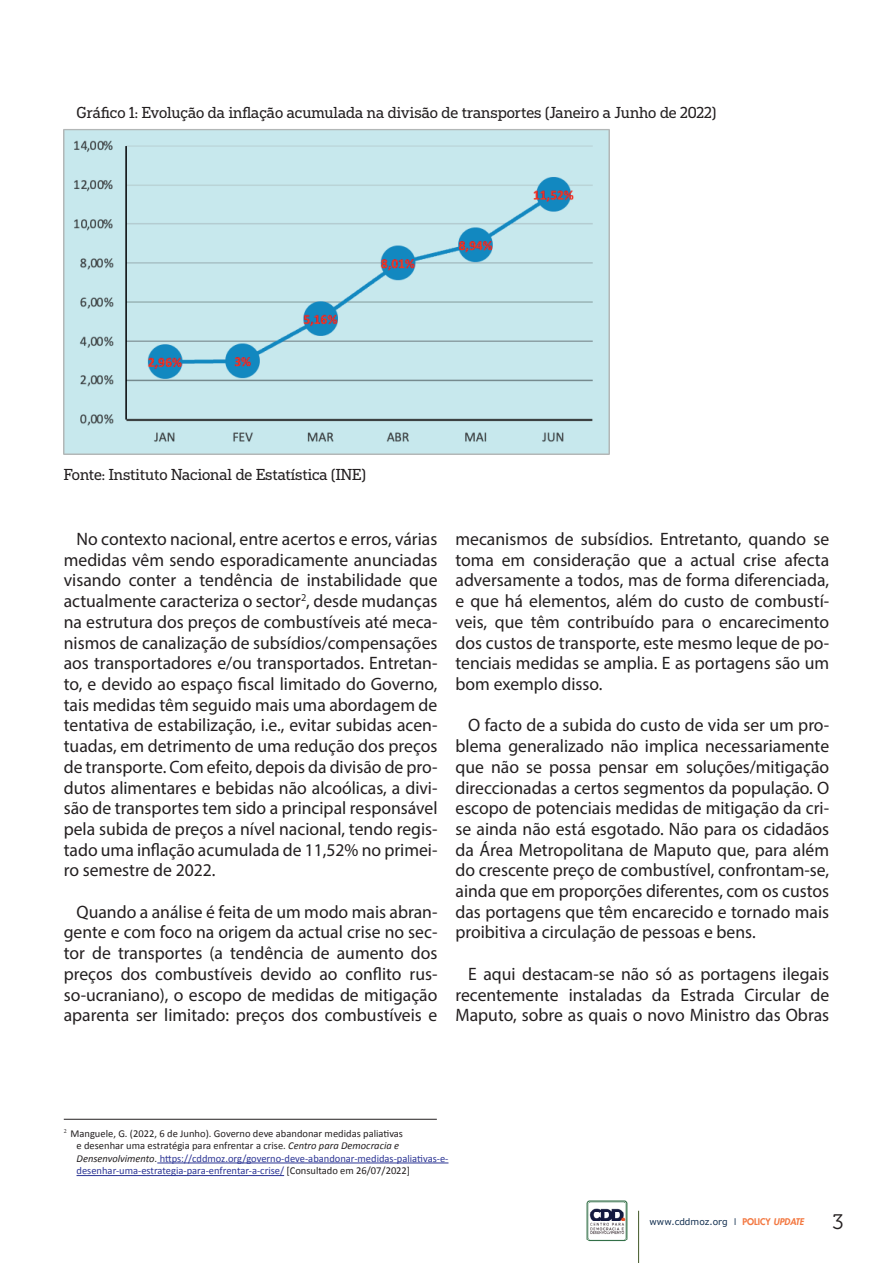
<style>
.page{position:relative;width:893px;height:1263px;background:#fff}
.page>*{position:absolute;margin:0;border:0;box-sizing:border-box;transform-origin:0 0}
.t1{font:21px "Museo 300";color:#231f20}
.t2{font:18px/20.7px "Myriad Pro";color:#231f20;text-align:justify}
.t3{font:15px "Popular";color:#231f20}
.t4{font:10.5px/12.6px "Calibri";color:#231f20}
.t5{font:9px "Verdana";color:#102d4e}
.s1{font-style:italic}
.s2{color:#2c3594}
.s3{font-family:"Futura LT"}
.s4{font-family:"Futura LT";font-weight:800;color:#f37841}
.s5{font-family:"Futura LT";font-weight:800;font-style:italic;color:#f37841}
</style>
<div class="page">
<hr style="left:638px;top:1211px;width:1px;height:52px;background:#425827">
<img style="left:586px;top:1200px;width:42px;height:41px">
<img style="left:64px;top:129px;width:546px;height:325px">
<hr style="left:64px;top:1119px;width:373px;height:1px;background:#231f20">
<hr style="left:157px;top:1162px;width:291px;height:1px;background:#2c3594">
<hr style="left:77px;top:1175px;width:207px;height:1px;background:#2c3594">
<p class="t3" style="left:77px;top:103px;width:641px">Gráfico 1: Evolução da inflação acumulada na divisão de transportes (Janeiro a Junho de 2022)</p>
<p class="t3" style="left:64px;top:464px;width:304px">Fonte: Instituto Nacional de Estatística (INE)</p>
<p class="t2" style="left:64px;top:528px;width:375px;text-indent:13px">No contexto nacional, entre acertos e erros, várias medidas vêm sendo esporadicamente anunciadas visando conter a tendência de instabilidade que actualmente caracteriza o sector<sup>2</sup>, desde mudanças na estrutura dos preços de combustíveis até meca&shy;nismos de canalização de subsídios/compensações aos transportadores e/ou transportados. Entretan&shy;to, e devido ao espaço fiscal limitado do Governo, tais medidas têm seguido mais uma abordagem de tentativa de estabilização, i.e., evitar subidas acen&shy;tuadas, em detrimento de uma redução dos preços de transporte. Com efeito, depois da divisão de pro&shy;dutos alimentares e bebidas não alcoólicas, a divi&shy;são de transportes tem sido a principal responsável pela subida de preços a nível nacional, tendo regis&shy;tado uma inflação acumulada de 11,52% no primei&shy;ro semestre de 2022.</p>
<p class="t2" style="left:64px;top:901px;width:375px;text-indent:13px">Quando a análise é feita de um modo mais abran&shy;gente e com foco na origem da actual crise no sec&shy;tor de transportes (a tendência de aumento dos preços dos combustíveis devido ao conflito rus&shy;so-ucraniano), o escopo de medidas de mitigação aparenta ser limitado: preços dos combustíveis e</p>
<p class="t2" style="left:455px;top:528px;width:375px">mecanismos de subsídios. Entretanto, quando se toma em consideração que a actual crise afecta adversamente a todos, mas de forma diferenciada, e que há elementos, além do custo de combustí&shy;veis, que têm contribuído para o encarecimento dos custos de transporte, este mesmo leque de po&shy;tenciais medidas se amplia. E as portagens são um bom exemplo disso.</p>
<p class="t2" style="left:455px;top:715px;width:375px;text-indent:13px">O facto de a subida do custo de vida ser um pro&shy;blema generalizado não implica necessariamente que não se possa pensar em soluções/mitigação direccionadas a certos segmentos da população. O escopo de potenciais medidas de mitigação da cri&shy;se ainda não está esgotado. Não para os cidadãos da Área Metropolitana de Maputo que, para além do crescente preço de combustível, confrontam-se, ainda que em proporções diferentes, com os custos das portagens que têm encarecido e tornado mais proibitiva a circulação de pessoas e bens.</p>
<p class="t2" style="left:455px;top:963px;width:375px;text-indent:13px">E aqui destacam-se não só as portagens ilegais recentemente instaladas da Estrada Circular de Maputo, sobre as quais o novo Ministro das Obras</p>
<p class="t4" style="left:77px;top:1127px;width:373px;text-indent:-13px"><sup>2</sup> Manguele, G. (2022, 6 de Junho). Governo deve abandonar medidas paliativas<br>e desenhar uma estratégia para enfrentar a crise. <span class="s1">Centro para Democracia e Densenvolvimento</span>. <span class="s2">https://cddmoz.org/governo-deve-abandonar-medidas-paliativas-e&shy;desenhar-uma-estrategia-para-enfrentar-a-crise/</span> [Consultado em 26/07/2022]</p>
<p class="t5" style="left:650px;top:1216px;width:156px">www.cddmoz.org <span class="s3">I</span> <span class="s4">POLICY</span> <span class="s5">UPDATE</span></p>
<p class="t1" style="left:832px;top:1210px;width:13px">3</p>
</div>
